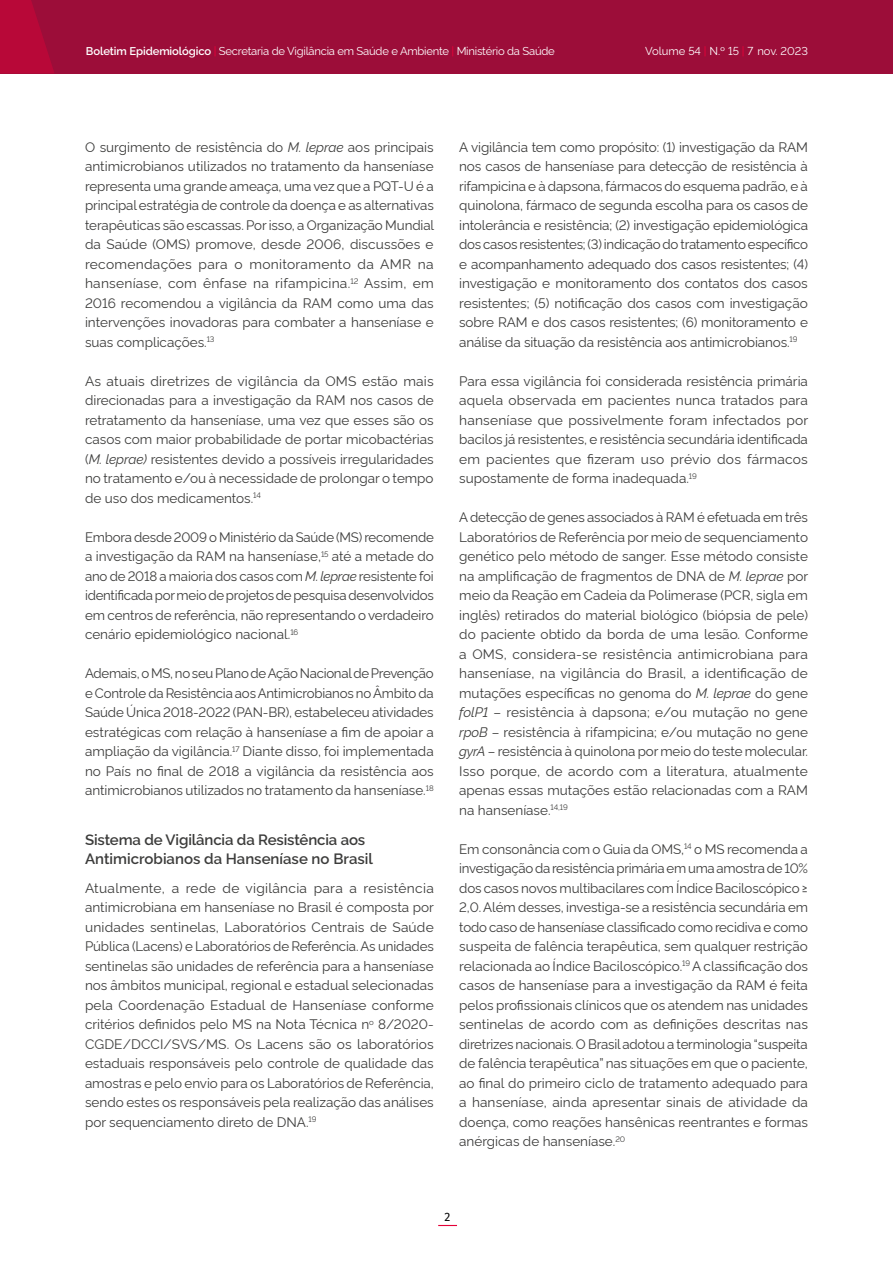
<style>
.page{position:relative;width:893px;height:1263px;background:#fff}
.page>*{position:absolute;margin:0;border:0;box-sizing:border-box;transform-origin:0 0}
.t1{font:600 15px/19.5px "Rawline";letter-spacing:-.01em;color:#3c3c3b}
.t2{font:13.5px/19.5px "Rawline";color:#3c3c3b;text-align:justify}
.t3{font:12px "Fira Sans";color:#000}
.t4{font:11.25px "Rawline";letter-spacing:-.02em;color:#fff}
.t5{font:11.25px "Rawline";color:#fff}
.s1{font-weight:600}
.s2{font-weight:500;color:#e40138}
.s3{font-style:italic}
</style>
<div class="page">
<div style="left:0;top:0;width:893px;height:74px;background:#9c0d39"></div>
<svg style="left:438px;top:1225px;width:19px;height:1px"></svg>
<svg style="left:0;top:0;width:54px;height:74px"></svg>
<p class="t4" style="left:86px;top:42px;width:470px"><span class="s1">Boletim Epidemiológico</span> <span class="s2">|</span> Secretaria de Vigilância em Saúde e Ambiente <span class="s2">|</span> Ministério da Saúde</p>
<p class="t5" style="left:645px;top:43px;width:164px">Volume 54 <span class="s2">|</span> N.º 15 <span class="s2">|</span> 7 nov. 2023</p>
<p class="t2" style="left:85px;top:136px;width:351px">O surgimento de resistência do <span class="s3">M. leprae</span> aos principais antimicrobianos utilizados no tratamento da hanseníase representa uma grande ameaça, uma vez que a PQT-U é a principal estratégia de controle da doença e as alternativas terapêuticas são escassas. Por isso, a Organização Mundial da Saúde (OMS) promove, desde 2006, discussões e recomendações para o monitoramento da AMR na hanseníase, com ênfase na rifampicina.<sup>12</sup> Assim, em 2016 recomendou a vigilância da RAM como uma das intervenções inovadoras para combater a hanseníase e suas complicações.<sup>13</sup></p>
<p class="t2" style="left:85px;top:370px;width:350px">As atuais diretrizes de vigilância da OMS estão mais direcionadas para a investigação da RAM nos casos de retratamento da hanseníase, uma vez que esses são os casos com maior probabilidade de portar micobactérias (<span class="s3">M. leprae)</span> resistentes devido a possíveis irregularidades no tratamento e/ou à necessidade de prolongar o tempo de uso dos medicamentos.<sup>14</sup></p>
<p class="t2" style="left:85px;top:526px;width:350px">Embora desde 2009 o Ministério da Saúde (MS) recomende a investigação da RAM na hanseníase,<sup>15</sup> até a metade do ano de 2018 a maioria dos casos com <span class="s3">M. leprae</span> resistente foi identificada por meio de projetos de pesquisa desenvolvidos em centros de referência, não representando o verdadeiro cenário epidemiológico nacional.<sup>16</sup></p>
<p class="t2" style="left:85px;top:662px;width:350px">Ademais, o MS, no seu Plano de Ação Nacional de Prevenção e Controle da Resistência aos Antimicrobianos no Âmbito da Saúde Única 2018-2022 (PAN-BR), estabeleceu atividades estratégicas com relação à hanseníase a fim de apoiar a ampliação da vigilância.<sup>17</sup> Diante disso, foi implementada no País no final de 2018 a vigilância da resistência aos antimicrobianos utilizados no tratamento da hanseníase.<sup>18</sup></p>
<p class="t1" style="left:85px;top:828px;width:289px">Sistema de Vigilância da Resistência aos<br>Antimicrobianos da Hanseníase no Brasil</p>
<p class="t2" style="left:85px;top:877px;width:350px">Atualmente, a rede de vigilância para a resistência antimicrobiana em hanseníase no Brasil é composta por unidades sentinelas, Laboratórios Centrais de Saúde Pública (Lacens) e Laboratórios de Referência. As unidades sentinelas são unidades de referência para a hanseníase nos âmbitos municipal, regional e estadual selecionadas pela Coordenação Estadual de Hanseníase conforme critérios definidos pelo MS na Nota Técnica n<sup>o</sup> 8/2020- CGDE/DCCI/SVS/MS. Os Lacens são os laboratórios estaduais responsáveis pelo controle de qualidade das amostras e pelo envio para os Laboratórios de Referência, sendo estes os responsáveis pela realização das análises por sequenciamento direto de DNA.<sup>19</sup></p>
<p class="t2" style="left:459px;top:136px;width:350px">A vigilância tem como propósito: (1) investigação da RAM nos casos de hanseníase para detecção de resistência à rifampicina e à dapsona, fármacos do esquema padrão, e à quinolona, fármaco de segunda escolha para os casos de intolerância e resistência; (2) investigação epidemiológica dos casos resistentes; (3) indicação do tratamento específico e acompanhamento adequado dos casos resistentes; (4) investigação e monitoramento dos contatos dos casos resistentes; (5) notificação dos casos com investigação sobre RAM e dos casos resistentes; (6) monitoramento e análise da situação da resistência aos antimicrobianos.<sup>19</sup></p>
<p class="t2" style="left:459px;top:370px;width:350px">Para essa vigilância foi considerada resistência primária aquela observada em pacientes nunca tratados para hanseníase que possivelmente foram infectados por bacilos já resistentes, e resistência secundária identificada em pacientes que fizeram uso prévio dos fármacos supostamente de forma inadequada.<sup>19</sup></p>
<p class="t2" style="left:459px;top:506px;width:351px">A detecção de genes associados à RAM é efetuada em três Laboratórios de Referência por meio de sequenciamento genético pelo método de sanger<span class="s3">.</span> Esse método consiste na amplificação de fragmentos de DNA de <span class="s3">M. leprae</span> por meio da Reação em Cadeia da Polimerase (PCR, sigla em inglês) retirados do material biológico (biópsia de pele) do paciente obtido da borda de uma lesão. Conforme a OMS, considera-se resistência antimicrobiana para hanseníase, na vigilância do Brasil, a identificação de mutações específicas no genoma do <span class="s3">M. leprae</span> do gene <span class="s3">folP1</span> – resistência à dapsona; e/ou mutação no gene <span class="s3">rpoB</span> – resistência à rifampicina; e/ou mutação no gene <span class="s3">gyrA</span> – resistência à quinolona por meio do teste molecular.<br>Isso porque, de acordo com a literatura, atualmente apenas essas mutações estão relacionadas com a RAM na hanseníase.<sup>14,19</sup></p>
<p class="t2" style="left:459px;top:838px;width:350px">Em consonância com o Guia da OMS,<sup>14</sup> o MS recomenda a investigação da resistência primária em uma amostra de 10% dos casos novos multibacilares com Índice Baciloscópico ≥ 2,0. Além desses, investiga-se a resistência secundária em todo caso de hanseníase classificado como recidiva e como suspeita de falência terapêutica, sem qualquer restrição relacionada ao Índice Baciloscópico.<sup>19</sup> A classificação dos casos de hanseníase para a investigação da RAM é feita pelos profissionais clínicos que os atendem nas unidades sentinelas de acordo com as definições descritas nas diretrizes nacionais. O Brasil adotou a terminologia “suspeita de falência terapêutica” nas situações em que o paciente, ao final do primeiro ciclo de tratamento adequado para a hanseníase, ainda apresentar sinais de atividade da doença, como reações hansênicas reentrantes e formas anérgicas de hanseníase.<sup>20</sup></p>
<p class="t3" style="left:445px;top:1207px;width:7px">2</p>
</div>
